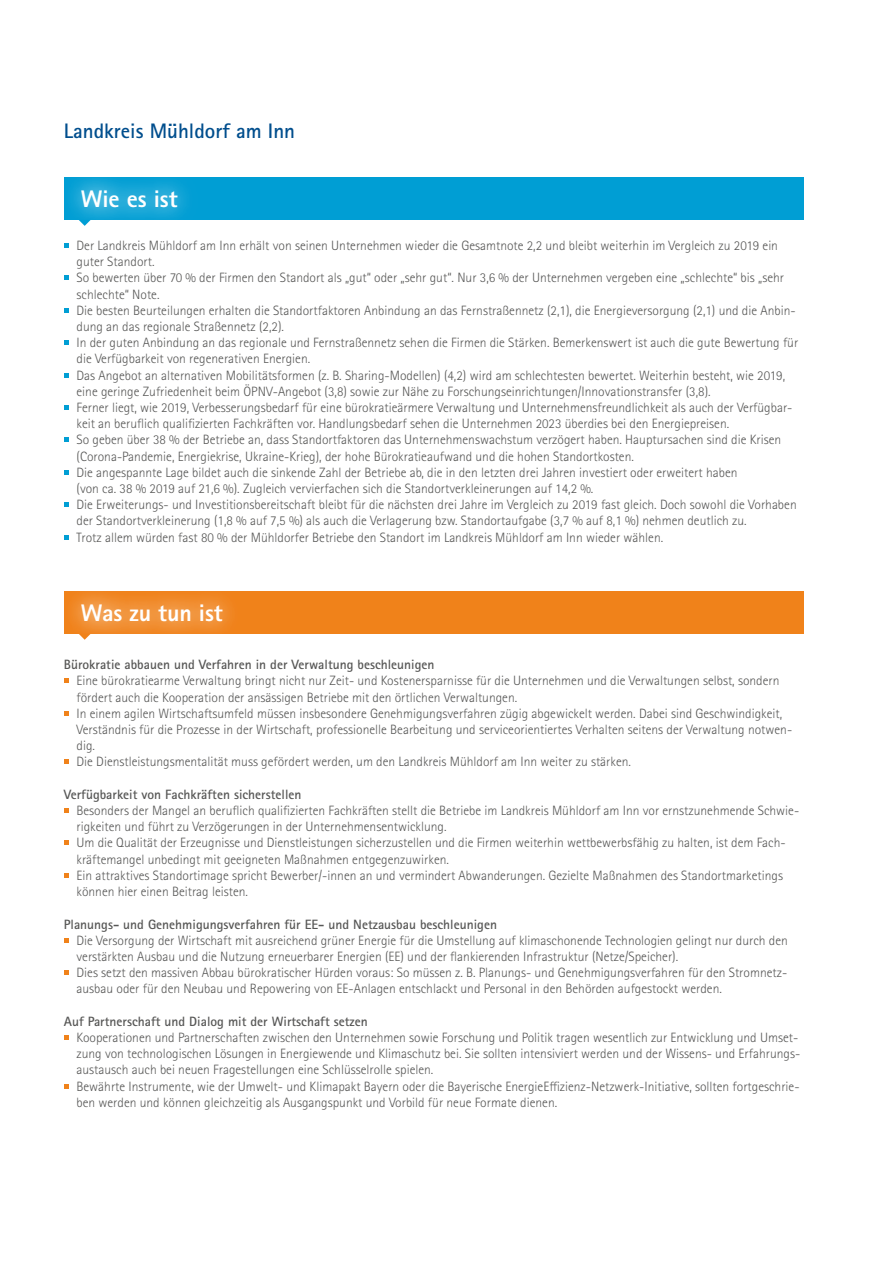
<style>
.page{position:relative;width:893px;height:1263px;background:#fff}
.page>*{position:absolute;margin:0;border:0;box-sizing:border-box;transform-origin:0 0}
.t1{font:800 24px "Rotis Sans Serif Std";letter-spacing:-.005em;color:#fff}
.t2{font:700 21px "Rotis Sans Serif Std";color:#004e8d}
.t3{font:300 13.5px/16.2px "Rotis Sans Serif Std";color:#575756}
.t4{font:700 13.5px "Rotis Sans Serif Std";color:#575756}
</style>
<div class="page">
<svg style="left:64px;top:679px;width:4px;height:4px"></svg>
<svg style="left:64px;top:711px;width:4px;height:5px"></svg>
<svg style="left:64px;top:760px;width:4px;height:4px"></svg>
<svg style="left:64px;top:808px;width:4px;height:5px"></svg>
<svg style="left:64px;top:841px;width:4px;height:4px"></svg>
<svg style="left:64px;top:873px;width:4px;height:5px"></svg>
<svg style="left:64px;top:938px;width:4px;height:4px"></svg>
<svg style="left:64px;top:970px;width:4px;height:5px"></svg>
<svg style="left:64px;top:1035px;width:4px;height:5px"></svg>
<svg style="left:64px;top:1084px;width:4px;height:4px"></svg>
<svg style="left:64px;top:243px;width:4px;height:5px"></svg>
<svg style="left:64px;top:276px;width:4px;height:4px"></svg>
<svg style="left:64px;top:308px;width:4px;height:4px"></svg>
<svg style="left:64px;top:340px;width:4px;height:5px"></svg>
<svg style="left:64px;top:373px;width:4px;height:4px"></svg>
<svg style="left:64px;top:405px;width:4px;height:5px"></svg>
<svg style="left:64px;top:438px;width:4px;height:4px"></svg>
<svg style="left:64px;top:470px;width:4px;height:4px"></svg>
<svg style="left:64px;top:502px;width:4px;height:5px"></svg>
<svg style="left:64px;top:535px;width:4px;height:4px"></svg>
<div style="left:64px;top:591px;width:740px;height:43px;background:#f0821a"></div>
<div style="left:64px;top:177px;width:740px;height:43px;background:#009ed4"></div>
<div style="left:55px;top:577px;width:193px;height:72px;background:#fff"></div>
<div style="left:64px;top:586px;width:176px;height:54px;background:#fff;opacity:.75"></div>
<div style="left:55px;top:163px;width:148px;height:72px;background:#fff"></div>
<div style="left:64px;top:171px;width:130px;height:55px;background:#fff;opacity:.75"></div>
<svg style="left:79px;top:634px;width:12px;height:6px"></svg>
<svg style="left:79px;top:220px;width:12px;height:6px"></svg>
<h2 class="t2" style="left:64px;top:118px;width:233px">Landkreis Mühldorf am Inn</h2>
<h1 class="t1" style="left:81px;top:184px;width:98px">Wie es ist</h1>
<p class="t3" style="left:77px;top:238px;width:723px">Der Landkreis Mühldorf am Inn erhält von seinen Unternehmen wieder die Gesamtnote 2,2 und bleibt weiterhin im Vergleich zu 2019 ein guter Standort.<br>So bewerten über 70 % der Firmen den Standort als „gut“ oder „sehr gut“. Nur 3,6 % der Unternehmen vergeben eine „schlechte“ bis „sehr schlechte“ Note.<br>Die besten Beurteilungen erhalten die Standortfaktoren Anbindung an das Fernstraßennetz (2,1), die Energieversorgung (2,1) und die Anbin&shy;dung an das regionale Straßennetz (2,2).<br>In der guten Anbindung an das regionale und Fernstraßennetz sehen die Firmen die Stärken. Bemerkenswert ist auch die gute Bewertung für die Verfügbarkeit von regenerativen Energien.<br>Das Angebot an alternativen Mobilitätsformen (z. B. Sharing-Modellen) (4,2) wird am schlechtesten bewertet. Weiterhin besteht, wie 2019, eine geringe Zufriedenheit beim ÖPNV-Angebot (3,8) sowie zur Nähe zu Forschungseinrichtungen/Innovationstransfer (3,8).<br>Ferner liegt, wie 2019, Verbesserungsbedarf für eine bürokratieärmere Verwaltung und Unternehmensfreundlichkeit als auch der Verfügbar&shy;keit an beruflich qualifizierten Fachkräften vor. Handlungsbedarf sehen die Unternehmen 2023 überdies bei den Energiepreisen.<br>So geben über 38 % der Betriebe an, dass Standortfaktoren das Unternehmenswachstum verzögert haben. Hauptursachen sind die Krisen (Corona-Pandemie, Energiekrise, Ukraine-Krieg), der hohe Bürokratieaufwand und die hohen Standortkosten.<br>Die angespannte Lage bildet auch die sinkende Zahl der Betriebe ab, die in den letzten drei Jahren investiert oder erweitert haben<br>(von ca. 38 % 2019 auf 21,6 %). Zugleich vervierfachen sich die Standortverkleinerungen auf 14,2 %.<br>Die Erweiterungs- und Investitionsbereitschaft bleibt für die nächsten drei Jahre im Vergleich zu 2019 fast gleich. Doch sowohl die Vorhaben der Standortverkleinerung (1,8 % auf 7,5 %) als auch die Verlagerung bzw. Standortaufgabe (3,7 % auf 8,1 %) nehmen deutlich zu.<br>Trotz allem würden fast 80 % der Mühldorfer Betriebe den Standort im Landkreis Mühldorf am Inn wieder wählen.</p>
<h1 class="t1" style="left:81px;top:598px;width:144px">Was zu tun ist</h1>
<p class="t4" style="left:64px;top:656px;width:372px">Bürokratie abbauen und Verfahren in der Verwaltung beschleunigen</p>
<p class="t3" style="left:77px;top:673px;width:717px">Eine bürokratiearme Verwaltung bringt nicht nur Zeit- und Kostenersparnisse für die Unternehmen und die Verwaltungen selbst, sondern fördert auch die Kooperation der ansässigen Betriebe mit den örtlichen Verwaltungen.<br>In einem agilen Wirtschaftsumfeld müssen insbesondere Genehmigungsverfahren zügig abgewickelt werden. Dabei sind Geschwindigkeit, Verständnis für die Prozesse in der Wirtschaft, professionelle Bearbeitung und serviceorientiertes Verhalten seitens der Verwaltung notwen&shy;dig.<br>Die Dienstleistungsmentalität muss gefördert werden, um den Landkreis Mühldorf am Inn weiter zu stärken.</p>
<p class="t4" style="left:64px;top:786px;width:239px">Verfügbarkeit von Fachkräften sicherstellen</p>
<p class="t3" style="left:77px;top:803px;width:724px">Besonders der Mangel an beruflich qualifizierten Fachkräften stellt die Betriebe im Landkreis Mühldorf am Inn vor ernstzunehmende Schwie&shy;rigkeiten und führt zu Verzögerungen in der Unternehmensentwicklung.<br>Um die Qualität der Erzeugnisse und Dienstleistungen sicherzustellen und die Firmen weiterhin wettbewerbsfähig zu halten, ist dem Fach&shy;kräftemangel unbedingt mit geeigneten Maßnahmen entgegenzuwirken.<br>Ein attraktives Standortimage spricht Bewerber/-innen an und vermindert Abwanderungen. Gezielte Maßnahmen des Standortmarketings können hier einen Beitrag leisten.</p>
<p class="t4" style="left:64px;top:915px;width:435px">Planungs- und Genehmigungsverfahren für EE- und Netzausbau beschleunigen</p>
<p class="t3" style="left:77px;top:932px;width:713px">Die Versorgung der Wirtschaft mit ausreichend grüner Energie für die Umstellung auf klimaschonende Technologien gelingt nur durch den verstärkten Ausbau und die Nutzung erneuerbarer Energien (EE) und der flankierenden Infrastruktur (Netze/Speicher).<br>Dies setzt den massiven Abbau bürokratischer Hürden voraus: So müssen z. B. Planungs- und Genehmigungsverfahren für den Stromnetz&shy;ausbau oder für den Neubau und Repowering von EE-Anlagen entschlackt und Personal in den Behörden aufgestockt werden.</p>
<p class="t4" style="left:64px;top:1012px;width:305px">Auf Partnerschaft und Dialog mit der Wirtschaft setzen</p>
<p class="t3" style="left:77px;top:1029px;width:725px">Kooperationen und Partnerschaften zwischen den Unternehmen sowie Forschung und Politik tragen wesentlich zur Entwicklung und Umset&shy;zung von technologischen Lösungen in Energiewende und Klimaschutz bei. Sie sollten intensiviert werden und der Wissens- und Erfahrungs&shy;austausch auch bei neuen Fragestellungen eine Schlüsselrolle spielen.<br>Bewährte Instrumente, wie der Umwelt- und Klimapakt Bayern oder die Bayerische EnergieEffizienz-Netzwerk-Initiative, sollten fortgeschrie&shy;ben werden und können gleichzeitig als Ausgangspunkt und Vorbild für neue Formate dienen.</p>
</div>
